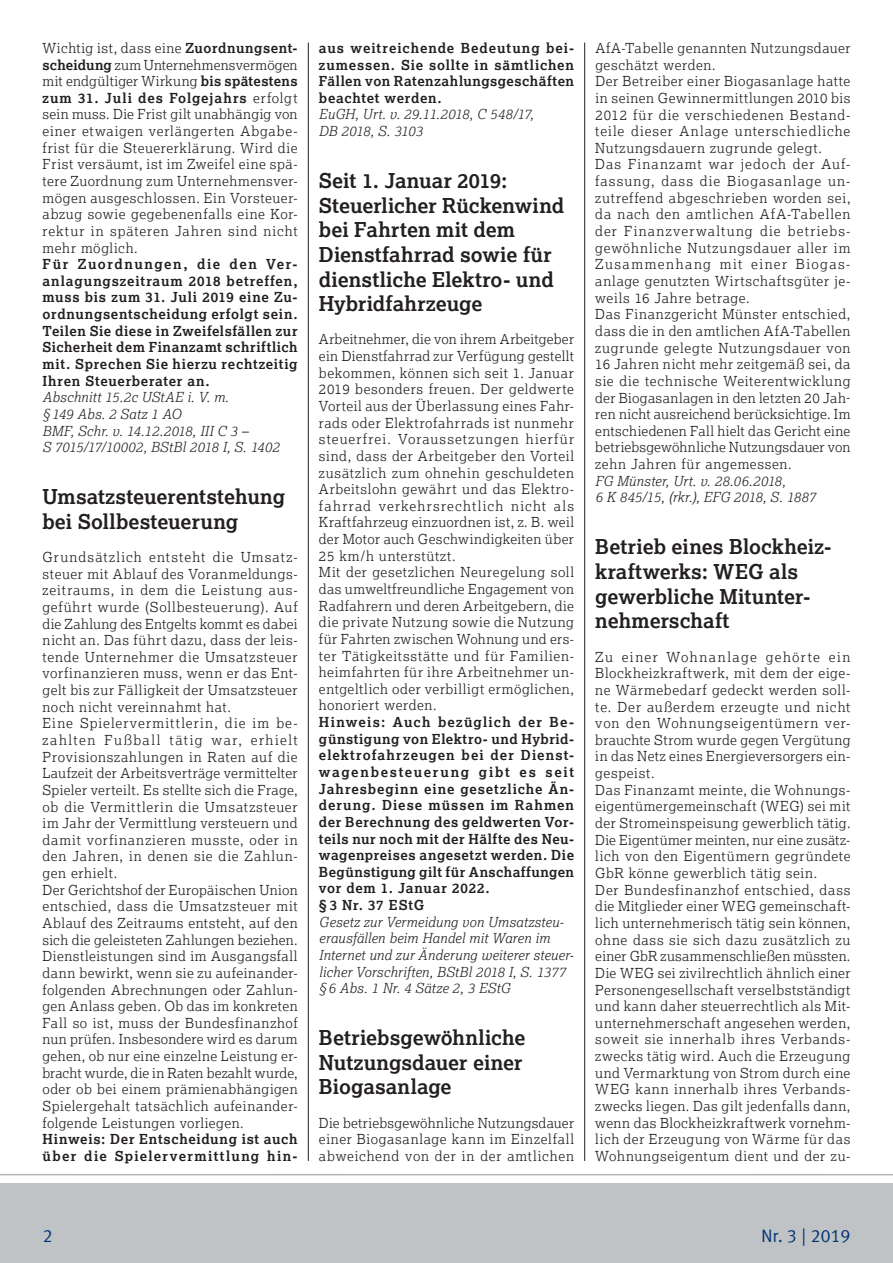
<style>
.page{position:relative;width:893px;height:1263px;background:#fff}
.page>*{position:absolute;margin:0;border:0;box-sizing:border-box;transform-origin:0 0}
.t1{font:700 20.4px/24.6px "Lexia";color:#231f20}
.t2{font:18px "Meta Correspondence Pro";color:#053474}
.t3{font:300 13.65px/16.6px "Lexia";letter-spacing:.045em;color:#231f20}
.t4{font:700 13.65px/16.6px "Lexia";letter-spacing:.05em;color:#231f20;text-align:justify}
.t5{font:italic 300 13.65px/16.6px "Lexia";letter-spacing:.01em;color:#231f20}
.t6{font:700 13.65px/16.6px "Lexia";letter-spacing:.07em;color:#231f20}
.s1{font-weight:700}
.s2{font-family:"Meta Pro Norm"}
</style>
<div class="page">
<div style="left:0;top:1183px;width:893px;height:80px;background:#c0c3c6"></div>
<hr style="left:308px;top:43px;width:1px;height:1118px;background:#231f20">
<hr style="left:584px;top:43px;width:1px;height:1118px;background:#231f20">
<hr style="left:0;top:1174px;width:893px;height:1px;background:#b2b5b9">
<p class="t3" style="left:43px;top:39px;width:257px;text-align:justify">Wichtig ist, dass eine <span class="s1">Zuordnungsent&shy;scheidung</span> zum Unternehmensvermögen mit endgültiger Wirkung <span class="s1">bis spätestens zum 31. Juli des Folgejahrs</span> erfolgt sein muss. Die Frist gilt unabhängig von einer etwaigen verlängerten Abgabe&shy;frist für die Steuererklärung. Wird die Frist versäumt, ist im Zweifel eine spä&shy;tere Zuordnung zum Unternehmensver&shy;mögen ausgeschlossen. Ein Vorsteuer&shy;abzug sowie gegebenenfalls eine Kor&shy;rektur in späteren Jahren sind nicht mehr möglich.</p>
<p class="t4" style="left:43px;top:256px;width:257px">Für Zuordnungen, die den Ver&shy;anlagungszeitraum 2018 betreffen, muss bis zum 31. Juli 2019 eine Zu&shy;ordnungsentscheidung erfolgt sein.<br>Teilen Sie diese in Zweifelsfällen zur Sicherheit dem Finanzamt schriftlich mit. Sprechen Sie hierzu rechtzeitig Ihren Steuerberater an.</p>
<p class="t5" style="left:43px;top:389px;width:239px">Abschnitt 15.2c UStAE i. V. m.<br>§ 149 Abs. 2 Satz 1 AO<br>BMF, Schr. v. 14.12.2018, III C 3 –<br>S 7015/17/10002, BStBl 2018 I, S. 1402</p>
<h1 class="t1" style="left:43px;top:484px;width:244px">Umsatzsteuerentstehung bei Sollbesteuerung</h1>
<p class="t3" style="left:43px;top:548px;width:257px">Grundsätzlich entsteht die Umsatz&shy;steuer mit Ablauf des Voranmeldungs&shy;zeitraums, in dem die Leistung aus&shy;geführt wurde (Sollbesteuerung). Auf die Zahlung des Entgelts kommt es dabei nicht an. Das führt dazu, dass der leis&shy;tende Unternehmer die Umsatzsteuer vorfinanzieren muss, wenn er das Ent&shy;gelt bis zur Fälligkeit der Umsatzsteuer noch nicht vereinnahmt hat.<br>Eine Spielervermittlerin, die im be&shy;zahlten Fußball tätig war, erhielt Provisionszahlungen in Raten auf die Laufzeit der Arbeitsverträge vermittelter Spieler verteilt. Es stellte sich die Frage, ob die Vermittlerin die Umsatzsteuer im Jahr der Vermittlung versteuern und damit vorfinanzieren musste, oder in den Jahren, in denen sie die Zahlun&shy;gen erhielt.<br>Der Gerichtshof der Europäischen Union entschied, dass die Umsatzsteuer mit Ablauf des Zeitraums entsteht, auf den sich die geleisteten Zahlungen beziehen.<br>Dienstleistungen sind im Ausgangsfall dann bewirkt, wenn sie zu aufeinander&shy;folgenden Abrechnungen oder Zahlun&shy;gen Anlass geben. Ob das im konkreten Fall so ist, muss der Bundesfinanzhof nun prüfen. Insbesondere wird es darum gehen, ob nur eine einzelne Leistung er&shy;bracht wurde, die in Raten bezahlt wurde, oder ob bei einem prämienabhängigen Spielergehalt tatsächlich aufeinander&shy;folgende Leistungen vorliegen.</p>
<p class="t6" style="left:43px;top:1131px;width:257px">Hinweis: Der Entscheidung ist auch über die Spielervermittlung hin-</p>
<p class="t4" style="left:319px;top:39px;width:257px">aus weitreichende Bedeutung bei&shy;zumessen. Sie sollte in sämtlichen Fällen von Ratenzahlungsgeschäften beachtet werden.</p>
<p class="t5" style="left:319px;top:106px;width:216px">EuGH, Urt. v. 29.11.2018, C 548/17,<br>DB 2018, S. 3103</p>
<h1 class="t1" style="left:319px;top:168px;width:247px">Seit 1. Januar 2019:<br>Steuerlicher Rückenwind bei Fahrten mit dem<br>Dienstfahrrad sowie für dienstliche Elektro- und<br>Hybridfahrzeuge</h1>
<p class="t3" style="left:319px;top:331px;width:257px">Arbeitnehmer, die von ihrem Arbeitgeber ein Dienstfahrrad zur Verfügung gestellt bekommen, können sich seit 1. Januar 2019 besonders freuen. Der geldwerte Vorteil aus der Überlassung eines Fahr&shy;rads oder Elektrofahrrads ist nunmehr steuerfrei. Voraussetzungen hierfür sind, dass der Arbeitgeber den Vorteil zusätzlich zum ohnehin geschuldeten Arbeitslohn gewährt und das Elektro&shy;fahrrad verkehrsrechtlich nicht als Kraftfahrzeug einzuordnen ist, z. B. weil der Motor auch Geschwindigkeiten über 25 km/h unterstützt.<br>Mit der gesetzlichen Neuregelung soll das umweltfreundliche Engagement von Radfahrern und deren Arbeitgebern, die die private Nutzung sowie die Nutzung für Fahrten zwischen Wohnung und ers&shy;ter Tätigkeitsstätte und für Familien&shy;heimfahrten für ihre Arbeitnehmer un&shy;entgeltlich oder verbilligt ermöglichen, honoriert werden.</p>
<p class="t4" style="left:319px;top:713px;width:257px;text-align:left">Hinweis: Auch bezüglich der Be&shy;günstigung von Elektro- und Hybrid&shy;elektrofahrzeugen bei der Dienst&shy;wagenbesteuerung gibt es seit<br>Jahresbeginn eine gesetzliche Än&shy;derung. Diese müssen im Rahmen der Berechnung des geldwerten Vor&shy;teils nur noch mit der Hälfte des Neu&shy;wagenpreises angesetzt werden. Die<br>Begünstigung gilt für Anschaffungen vor dem 1. Januar 2022.<br>§ 3 Nr. 37 EStG</p>
<p class="t5" style="left:319px;top:913px;width:256px">Gesetz zur Vermeidung von Umsatzsteu&shy;erausfällen beim Handel mit Waren im Internet und zur Änderung weiterer steuer&shy;licher Vorschriften, BStBl 2018 I, S. 1377 § 6 Abs. 1 Nr. 4 Sätze 2, 3 EStG</p>
<h1 class="t1" style="left:319px;top:1025px;width:208px">Betriebsgewöhnliche<br>Nutzungsdauer einer<br>Biogasanlage</h1>
<p class="t3" style="left:319px;top:1114px;width:257px;text-align:justify">Die betriebsgewöhnliche Nutzungsdauer einer Biogasanlage kann im Einzelfall abweichend von der in der amtlichen</p>
<p class="t3" style="left:595px;top:39px;width:257px">AfA-Tabelle genannten Nutzungsdauer geschätzt werden.<br>Der Betreiber einer Biogasanlage hatte in seinen Gewinnermittlungen 2010 bis 2012 für die verschiedenen Bestand&shy;teile dieser Anlage unterschiedliche Nutzungsdauern zugrunde gelegt.<br>Das Finanzamt war jedoch der Auf&shy;fassung, dass die Biogasanlage un&shy;zutreffend abgeschrieben worden sei, da nach den amtlichen AfA-Tabellen der Finanzverwaltung die betriebs&shy;gewöhnliche Nutzungsdauer aller im Zusammenhang mit einer Biogas&shy;anlage genutzten Wirtschaftsgüter je&shy;weils 16 Jahre betrage.<br>Das Finanzgericht Münster entschied, dass die in den amtlichen AfA-Tabellen zugrunde gelegte Nutzungsdauer von 16 Jahren nicht mehr zeitgemäß sei, da sie die technische Weiterentwicklung der Biogasanlagen in den letzten 20 Jah&shy;ren nicht ausreichend berücksichtige. Im entschiedenen Fall hielt das Gericht eine betriebsgewöhnliche Nutzungsdauer von zehn Jahren für angemessen.</p>
<p class="t5" style="left:595px;top:472px;width:222px">FG Münster, Urt. v. 28.06.2018,<br>6 K 845/15, (rkr.), EFG 2018, S. 1887</p>
<h1 class="t1" style="left:595px;top:534px;width:238px">Betrieb eines Blockheiz&shy;kraftwerks: WEG als gewerbliche Mitunter&shy;nehmerschaft</h1>
<p class="t3" style="left:595px;top:648px;width:257px">Zu einer Wohnanlage gehörte ein Blockheizkraftwerk, mit dem der eige&shy;ne Wärmebedarf gedeckt werden soll&shy;te. Der außerdem erzeugte und nicht von den Wohnungseigentümern ver&shy;brauchte Strom wurde gegen Vergütung in das Netz eines Energieversorgers ein&shy;gespeist.<br>Das Finanzamt meinte, die Wohnungs&shy;eigentümergemeinschaft (WEG) sei mit der Stromeinspeisung gewerblich tätig.<br>Die Eigentümer meinten, nur eine zusätz&shy;lich von den Eigentümern gegründete GbR könne gewerblich tätig sein.<br>Der Bundesfinanzhof entschied, dass die Mitglieder einer WEG gemeinschaft&shy;lich unternehmerisch tätig sein können, ohne dass sie sich dazu zusätzlich zu einer GbR zusammenschließen müssten.<br>Die WEG sei zivilrechtlich ähnlich einer Personengesellschaft verselbstständigt und kann daher steuerrechtlich als Mit&shy;unternehmerschaft angesehen werden, soweit sie innerhalb ihres Verbands&shy;zwecks tätig wird. Auch die Erzeugung und Vermarktung von Strom durch eine WEG kann innerhalb ihres Verbands&shy;zwecks liegen. Das gilt jedenfalls dann, wenn das Blockheizkraftwerk vornehm&shy;lich der Erzeugung von Wärme für das Wohnungseigentum dient und der zu-</p>
<h2 class="t2" style="left:43px;top:1222px;width:12px">2</h2>
<h2 class="t2" style="left:761px;top:1222px;width:91px"><span class="s2">Nr.</span> 3 | 2019</h2>
</div>
